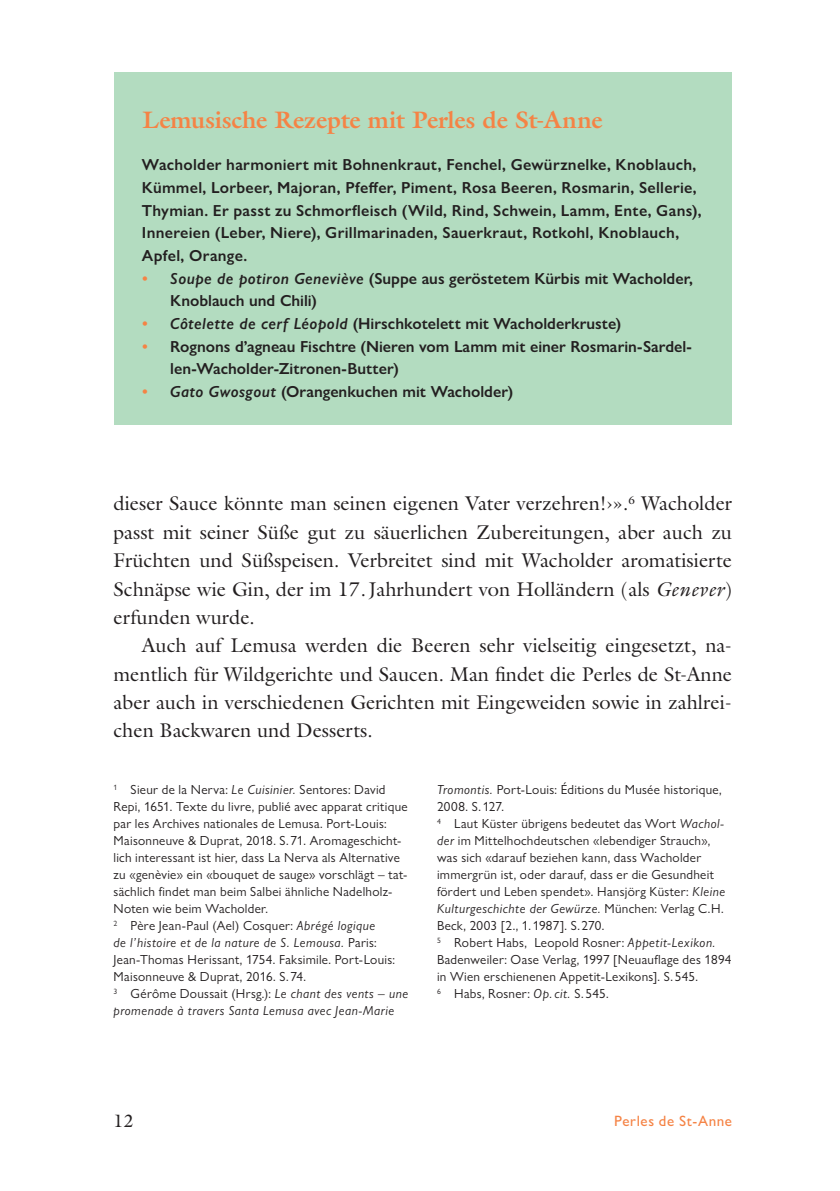
<style>
.page{position:relative;width:840px;height:1191px;background:#fff}
.page>*{position:absolute;margin:0;border:0;box-sizing:border-box;transform-origin:0 0}
.Box_Titel{font:700 24px "Galliard Pro";color:#f58345}
.Lauftext{font:20px/28.4px "Galliard Pro";color:#231f20;text-align:justify}
.t1{font:18px "Galliard Pro";color:#231f20}
.Box_Lauftext_stumpf{font:600 16px/22.6px "Gill Sans Nova";letter-spacing:.02em;color:#231f20}
.Box_Liste_mit_Punkten{font:600 16px/22.6px "Gill Sans Nova";color:#231f20}
.t2{font:500 15px "Gill Sans Nova";letter-spacing:.035em;color:#f58345}
.Anmerkungen{font:13.2px/17px "Gill Sans Nova";letter-spacing:.02em;color:#231f20}
.Anmerkungen-2{font:italic 13.2px/17px "Gill Sans Nova";letter-spacing:.04em;color:#231f20}
.s1{color:#f58345}
.s2{font-style:italic}
.s3{font-style:normal}
</style>
<div class="page">
<div style="left:114px;top:72px;width:616px;height:353px;background:#b3dcc0"></div>
<p class="Box_Titel" style="left:142px;top:104px;width:461px">Lemusische Rezepte mit Perles de St-Anne</p>
<p class="Box_Lauftext_stumpf" style="left:142px;top:153px;width:561px">Wacholder harmoniert mit Bohnenkraut, Fenchel, Gewürznelke, Knoblauch, Kümmel, Lorbeer, Majoran, Pfeffer, Piment, Rosa Beeren, Rosmarin, Sellerie, Thymian. Er passt zu Schmorfleisch (Wild, Rind, Schwein, Lamm, Ente, Gans), Innereien (Leber, Niere), Grillmarinaden, Sauerkraut, Rotkohl, Knoblauch, Apfel, Orange.</p>
<p class="Box_Liste_mit_Punkten" style="left:170px;top:267px;width:524px;text-indent:-28px"><span class="s1">•</span> <span class="s2">Soupe de potiron Geneviève</span> (Suppe aus geröstetem Kürbis mit Wacholder,<br>Knoblauch und Chili)</p>
<p class="Box_Liste_mit_Punkten" style="left:142px;top:312px;width:481px"><span class="s1">•</span> <span class="s2">Côtelette de cerf Léopold</span> (Hirschkotelett mit Wacholderkruste)</p>
<p class="Box_Liste_mit_Punkten" style="left:170px;top:335px;width:523px;text-indent:-28px"><span class="s1">•</span> Rognons d’agneau Fischtre (Nieren vom Lamm mit einer Rosmarin-Sardel&shy;len-Wacholder-Zitronen-Butter)</p>
<p class="Box_Liste_mit_Punkten" style="left:142px;top:380px;width:372px"><span class="s1">•</span> <span class="s2">Gato Gwosgout</span> (Orangenkuchen mit Wacholder)</p>
<p class="Lauftext" style="left:113px;top:489px;width:619px">dieser Sauce könnte man seinen eigenen Vater verzehren!›».<sup>6</sup> Wacholder passt mit seiner Süße gut zu säuerlichen Zubereitungen, aber auch zu Früchten und Süßspeisen. Verbreitet sind mit Wacholder aromatisierte Schnäpse wie Gin, der im 17. Jahrhundert von Holländern (als <span class="s2">Genever</span>) erfunden wurde.</p>
<p class="Lauftext" style="left:113px;top:631px;width:619px;text-indent:28px">Auch auf Lemusa werden die Beeren sehr vielseitig eingesetzt, na&shy;mentlich für Wildgerichte und Saucen. Man findet die Perles de St-Anne aber auch in verschiedenen Gerichten mit Eingeweiden sowie in zahlrei&shy;chen Backwaren und Desserts.</p>
<p class="Anmerkungen" style="left:113px;top:781px;width:295px"><sup>1</sup> Sieur de la Nerva: <span class="s2">Le Cuisinier.</span> Sentores: David Repi, 1651. Texte du livre, publié avec apparat critique par les Archives nationales de Lemusa. Port-Louis:<br>Maisonneuve &amp; Duprat, 2018. S.71. Aromageschicht&shy;lich interessant ist hier, dass La Nerva als Alternative zu «genèvie» ein «bouquet de sauge» vorschlägt – tat&shy;sächlich findet man beim Salbei ähnliche Nadelholz-Noten wie beim Wacholder.</p>
<p class="Anmerkungen" style="left:113px;top:917px;width:283px"><sup>2</sup> Père Jean-Paul (Ael) Cosquer: <span class="s2">Abrégé logique<br>de l’histoire et de la nature de S. Lemousa.</span> Paris:<br>Jean-Thomas Herissant, 1754. Faksimile. Port-Louis:<br>Maisonneuve &amp; Duprat, 2016. S.74.</p>
<p class="Anmerkungen-2" style="left:113px;top:985px;width:296px"><sup>3</sup> <span class="s3">Gérôme Doussait (Hrsg.):</span> Le chant des vents – une promenade à travers Santa Lemusa avec Jean-Marie</p>
<p class="Anmerkungen" style="left:437px;top:781px;width:286px"><span class="s2">Tromontis.</span> Port-Louis: Éditions du Musée historique,<br>2008. S.127.</p>
<p class="Anmerkungen" style="left:437px;top:815px;width:289px"><sup>4</sup> Laut Küster übrigens bedeutet das Wort <span class="s2">Wachol&shy;der</span> im Mittelhochdeutschen «lebendiger Strauch», was sich «darauf beziehen kann, dass Wacholder immergrün ist, oder darauf, dass er die Gesundheit fördert und Leben spendet». Hansjörg Küster: <span class="s2">Kleine Kulturgeschichte der Gewürze.</span> München: Verlag C.H.<br>Beck, 2003 [2., 1.1987]. S.270.</p>
<p class="Anmerkungen" style="left:437px;top:934px;width:296px"><sup>5</sup> Robert Habs, Leopold Rosner: <span class="s2">Appetit-Lexikon.<br></span>Badenweiler: Oase Verlag, 1997 [Neuauflage des 1894 in Wien erschienenen Appetit-Lexikons]. S.545.</p>
<p class="Anmerkungen" style="left:437px;top:985px;width:173px"><sup>6</sup> Habs, Rosner: <span class="s2">Op.cit.</span> S.545.</p>
<h3 class="t1" style="left:113px;top:1108px;width:22px">12</h3>
<p class="t2" style="left:614px;top:1111px;width:119px">Perles de St-Anne</p>
</div>
